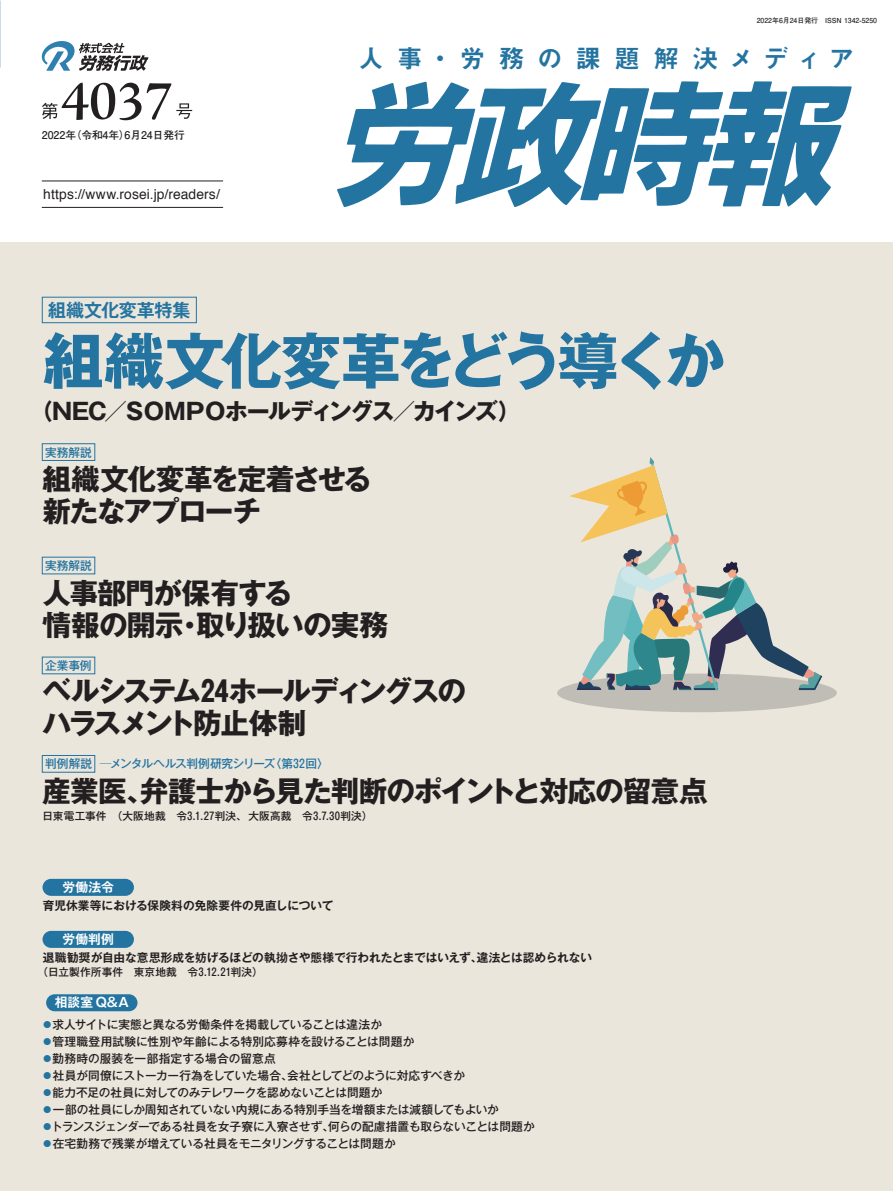
<style>
.page{position:relative;width:893px;height:1191px;background:#fff}
.page>*{position:absolute;margin:0;border:0;box-sizing:border-box;transform-origin:0 0}
.t1{font:700 60.6px "Gothic MB101 Pro";letter-spacing:-.075em;color:#2474a1}
.t2{font:57.45px "Adobe Jenson Pro Semibold Subh";color:#231f20}
.t3{font:700 28.65px/32px "Gothic MB101 Pro";letter-spacing:-.045em;color:#231f20}
.t4{font:700 28.65px/32px "Gothic MB101 Pro";letter-spacing:-.085em;color:#231f20}
.t5{font:25.5px "Midashi Go Pro MB31";letter-spacing:.5em;color:#2474a1}
.t6{font:700 23.1px "Gothic MB101 Pro";letter-spacing:-.09em;color:#231f20}
.t7{font:700 18px "Gothic MB101 Pr 6 De";letter-spacing:-.005em;color:#2474a1}
.t8{font:13.8px "Helvetica";letter-spacing:.01em;color:#231f20}
.t9{font:700 12.75px "Gothic MB101 Pr 6 N De";letter-spacing:.01em;color:#fff}
.t10{font:500 11.7px "Gothic MB101 Pro";letter-spacing:-.01em;color:#231f20}
.t11{font:700 11.7px "Gothic MB101 Pro De";color:#231f20}
.t12{font:500 11.7px "Gothic MB101 Pro";letter-spacing:-.03em;color:#2474a1}
.t13{font:500 11.7px "Gothic MB101 Pro";color:#2474a1}
.t14{font:500 10.65px "Gothic MB101 Pro";letter-spacing:.015em;color:#231f20}
.t15{font:700 10.65px "Futo Go B101 Pro";color:#231f20}
.t16{font:700 6.9px "Futo Go B101 Pro";color:#231f20}
.s1{color:#2474a1}
</style>
<div class="page">
<div style="left:0;top:242px;width:893px;height:949px;background:#ebe6dc"></div>
<div style="left:557px;top:673px;width:280px;height:39px;background:#c0bdb6;border-radius:50%"></div>
<svg style="left:569px;top:457px;width:253px;height:233px"></svg>
<div style="left:43px;top:931px;width:91px;height:17px;background:#2474a1;border-radius:9px"></div>
<div style="left:43px;top:879px;width:91px;height:17px;background:#2474a1;border-radius:9px"></div>
<div style="left:46px;top:994px;width:92px;height:17px;background:#2474a1;border-radius:9px"></div>
<div style="left:42px;top:297px;width:155px;height:26px;border:1px solid #2474a1"></div>
<div style="left:42px;top:443px;width:53px;height:18px;border:1px solid #2474a1"></div>
<div style="left:42px;top:755px;width:53px;height:17px;border:1px solid #2474a1"></div>
<svg style="left:337px;top:81px;width:515px;height:126px"></svg>
<hr style="left:42px;top:181px;width:181px;height:1px;background:#231f20">
<hr style="left:42px;top:207px;width:181px;height:1px;background:#231f20">
<svg style="left:42px;top:41px;width:106px;height:30px"></svg>
<svg style="left:42px;top:103px;width:15px;height:16px"></svg>
<svg style="left:176px;top:103px;width:16px;height:16px"></svg>
<p class="t16" style="left:757px;top:15px;width:122px">2022年6月24日発行　ISSN 1342-5250</p>
<h2 class="t2" style="left:61px;top:69px;width:113px">4037</h2>
<p class="t15" style="left:42px;top:126px;width:144px">2022年（令和4年）6月24日発行</p>
<p class="t8" style="left:43px;top:183px;width:178px">https://www.rosei.jp/readers/</p>
<h3 class="t7" style="left:48px;top:295px;width:144px">組織文化変革特集</h3>
<h3 class="t5" style="left:358px;top:38px;width:498px">人事・労務の課題解決メディア</h3>
<h1 class="t1" style="left:43px;top:311px;width:683px">組織文化変革をどう導くか</h1>
<h3 class="t6" style="left:30px;top:391px;width:492px">（NEC／ＳＯＭＰＯホールディングス／カインズ）</h3>
<p class="t13" style="left:45px;top:442px;width:48px">実務解説</p>
<h3 class="t3" style="left:42px;top:460px;width:331px">組織文化変革を定着させる新たなアプローチ</h3>
<p class="t13" style="left:45px;top:556px;width:48px">実務解説</p>
<h3 class="t3" style="left:42px;top:573px;width:347px">人事部門が保有する<br>情報の開示・取り扱いの実務</h3>
<p class="t13" style="left:45px;top:656px;width:48px">企業事例</p>
<h3 class="t4" style="left:42px;top:672px;width:425px">ベルシステム24ホールディングスのハラスメント防止体制</h3>
<p class="t12" style="left:45px;top:754px;width:285px">判例解説 ─メンタルヘルス判例研究シリーズ〈第32回〉</p>
<h3 class="t3" style="left:43px;top:771px;width:667px">産業医、弁護士から見た判断のポイントと対応の留意点</h3>
<p class="t14" style="left:43px;top:807px;width:332px">日東電工事件　（大阪地裁　令3.1.27判決、 大阪高裁　令3.7.30判決）</p>
<p class="t9" style="left:62px;top:876px;width:53px">労働法令</p>
<p class="t11" style="left:43px;top:896px;width:292px">育児休業等における保険料の免除要件の見直しについて</p>
<p class="t9" style="left:62px;top:928px;width:53px">労働判例</p>
<p class="t11" style="left:43px;top:948px;width:551px">退職勧奨が自由な意思形成を妨げるほどの執拗さや態様で行われたとまではいえず、違法とは認められない</p>
<p class="t14" style="left:38px;top:963px;width:227px">（日立製作所事件　東京地裁　令3.12.21判決）</p>
<p class="t9" style="left:55px;top:992px;width:76px">相談室 Q&amp;A</p>
<p class="t10" style="left:42px;top:1014px;width:342px"><span class="s1">●</span>求人サイトに実態と異なる労働条件を掲載していることは違法か</p>
<p class="t10" style="left:42px;top:1031px;width:374px"><span class="s1">●</span>管理職登用試験に性別や年齢による特別応募枠を設けることは問題か</p>
<p class="t10" style="left:42px;top:1048px;width:236px"><span class="s1">●</span>勤務時の服装を一部指定する場合の留意点</p>
<p class="t10" style="left:42px;top:1065px;width:425px"><span class="s1">●</span>社員が同僚にストーカー行為をしていた場合、会社としてどのように対応すべきか</p>
<p class="t10" style="left:42px;top:1082px;width:342px"><span class="s1">●</span>能力不足の社員に対してのみテレワークを認めないことは問題か</p>
<p class="t10" style="left:42px;top:1099px;width:459px"><span class="s1">●</span>一部の社員にしか周知されていない内規にある特別手当を増額または減額してもよいか</p>
<p class="t10" style="left:42px;top:1116px;width:495px"><span class="s1">●</span>トランスジェンダーである社員を女子寮に入寮させず、何らの配慮措置も取らないことは問題か</p>
<p class="t10" style="left:42px;top:1133px;width:356px"><span class="s1">●</span>在宅勤務で残業が増えている社員をモニタリングすることは問題か</p>
</div>
